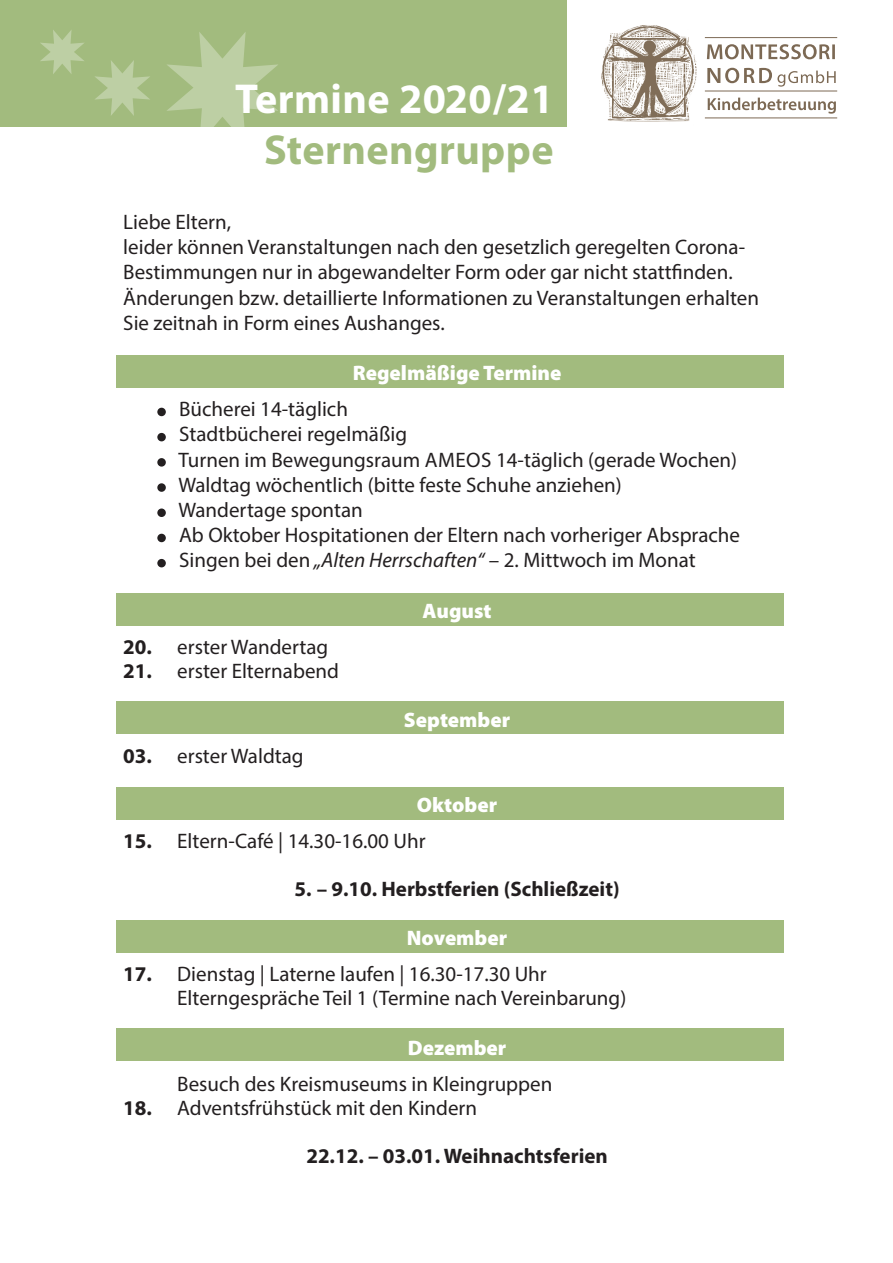
<style>
.page{position:relative;width:893px;height:1263px;background:#fff}
.page>*{position:absolute;margin:0;border:0;box-sizing:border-box;transform-origin:0 0}
.t1{font:700 42px "Myriad Pro";letter-spacing:.01em;color:#fff}
.t2{font:700 42px "Myriad Pro";letter-spacing:.01em;color:#a2bb7e}
.t3{font:21px/25.2px "Myriad Pro";color:#231f20}
.t4{font:700 21px "Myriad Pro";color:#231f20}
.t5{font:900 21px "Myriad Pro";color:#fff}
.s1{font-style:italic}
.s2{font-weight:700}
</style>
<div class="page">
<div style="left:0;top:0;width:567px;height:126px;background:#a2bb7e"></div>
<img style="left:601px;top:25px;width:96px;height:97px">
<hr style="left:705px;top:37px;width:132px;height:1px;background:#7c6954">
<hr style="left:705px;top:91px;width:132px;height:1px;background:#7c6954">
<hr style="left:705px;top:117px;width:132px;height:1px;background:#7c6954">
<svg style="left:708px;top:98px;width:128px;height:16px"></svg>
<svg style="left:707px;top:68px;width:129px;height:19px"></svg>
<svg style="left:707px;top:44px;width:128px;height:15px"></svg>
<div style="left:116px;top:356px;width:668px;height:32px;background:#a2bb7e"></div>
<div style="left:116px;top:593px;width:668px;height:32px;background:#a2bb7e"></div>
<div style="left:116px;top:702px;width:668px;height:32px;background:#a2bb7e"></div>
<div style="left:116px;top:788px;width:668px;height:32px;background:#a2bb7e"></div>
<div style="left:116px;top:920px;width:668px;height:32px;background:#a2bb7e"></div>
<div style="left:116px;top:1029px;width:668px;height:32px;background:#a2bb7e"></div>
<div style="left:157px;top:408px;width:9px;height:8px;background:#231f20;border-radius:50%"></div>
<div style="left:157px;top:433px;width:9px;height:8px;background:#231f20;border-radius:50%"></div>
<div style="left:157px;top:458px;width:9px;height:9px;background:#231f20;border-radius:50%"></div>
<div style="left:157px;top:483px;width:9px;height:9px;background:#231f20;border-radius:50%"></div>
<div style="left:157px;top:508px;width:9px;height:9px;background:#231f20;border-radius:50%"></div>
<div style="left:157px;top:534px;width:9px;height:8px;background:#231f20;border-radius:50%"></div>
<div style="left:157px;top:559px;width:9px;height:8px;background:#231f20;border-radius:50%"></div>
<svg style="left:166px;top:32px;width:112px;height:95px"></svg>
<svg style="left:95px;top:60px;width:55px;height:56px"></svg>
<svg style="left:40px;top:30px;width:44px;height:44px"></svg>
<h1 class="t1" style="left:235px;top:71px;width:320px">Termine 2020/21</h1>
<h1 class="t2" style="left:264px;top:122px;width:291px">Sternengruppe</h1>
<p class="t3" style="left:123px;top:209px;width:637px">Liebe Eltern,<br>leider können Veranstaltungen nach den gesetzlich geregelten Corona-Bestimmungen nur in abgewandelter Form oder gar nicht stattfinden.<br>Änderungen bzw. detaillierte Informationen zu Veranstaltungen erhalten Sie zeitnah in Form eines Aushanges.</p>
<p class="t5" style="left:353px;top:361px;width:210px">Regelmäßige Termine</p>
<p class="t3" style="left:178px;top:396px;width:563px">Bücherei 14-täglich<br>Stadtbücherei regelmäßig<br>Turnen im Bewegungsraum AMEOS 14-täglich (gerade Wochen)<br>Waldtag wöchentlich (bitte feste Schuhe anziehen)<br>Wandertage spontan<br>Ab Oktober Hospitationen der Eltern nach vorheriger Absprache Singen bei den <span class="s1">„Alten Herrschaften“</span> – 2. Mittwoch im Monat</p>
<p class="t5" style="left:423px;top:599px;width:70px">August</p>
<p class="t3" style="left:123px;top:634px;width:206px"><span class="s2">20.</span> erster Wandertag</p>
<p class="t3" style="left:123px;top:658px;width:217px"><span class="s2">21.</span> erster Elternabend</p>
<p class="t5" style="left:404px;top:708px;width:108px">September</p>
<p class="t3" style="left:123px;top:743px;width:182px"><span class="s2">03.</span> erster Waldtag</p>
<p class="t5" style="left:417px;top:793px;width:82px">Oktober</p>
<p class="t3" style="left:123px;top:828px;width:304px"><span class="s2">15.</span> Eltern-Café | 14.30-16.00 Uhr</p>
<p class="t4" style="left:294px;top:875px;width:327px">5. – 9.10. Herbstferien (Schließzeit)</p>
<p class="t5" style="left:407px;top:926px;width:102px">November</p>
<p class="t3" style="left:177px;top:962px;width:450px;line-height:24px;text-indent:-54px"><span class="s2">17.</span> Dienstag | Laterne laufen | 16.30-17.30 Uhr<br>Elterngespräche Teil 1 (Termine nach Vereinbarung)</p>
<p class="t5" style="left:408px;top:1036px;width:100px">Dezember</p>
<p class="t3" style="left:177px;top:1071px;width:377px">Besuch des Kreismuseums in Kleingruppen</p>
<p class="t3" style="left:123px;top:1095px;width:355px"><span class="s2">18.</span> Adventsfrühstück mit den Kindern</p>
<p class="t4" style="left:306px;top:1142px;width:303px">22.12. – 03.01. Weihnachtsferien</p>
</div>
